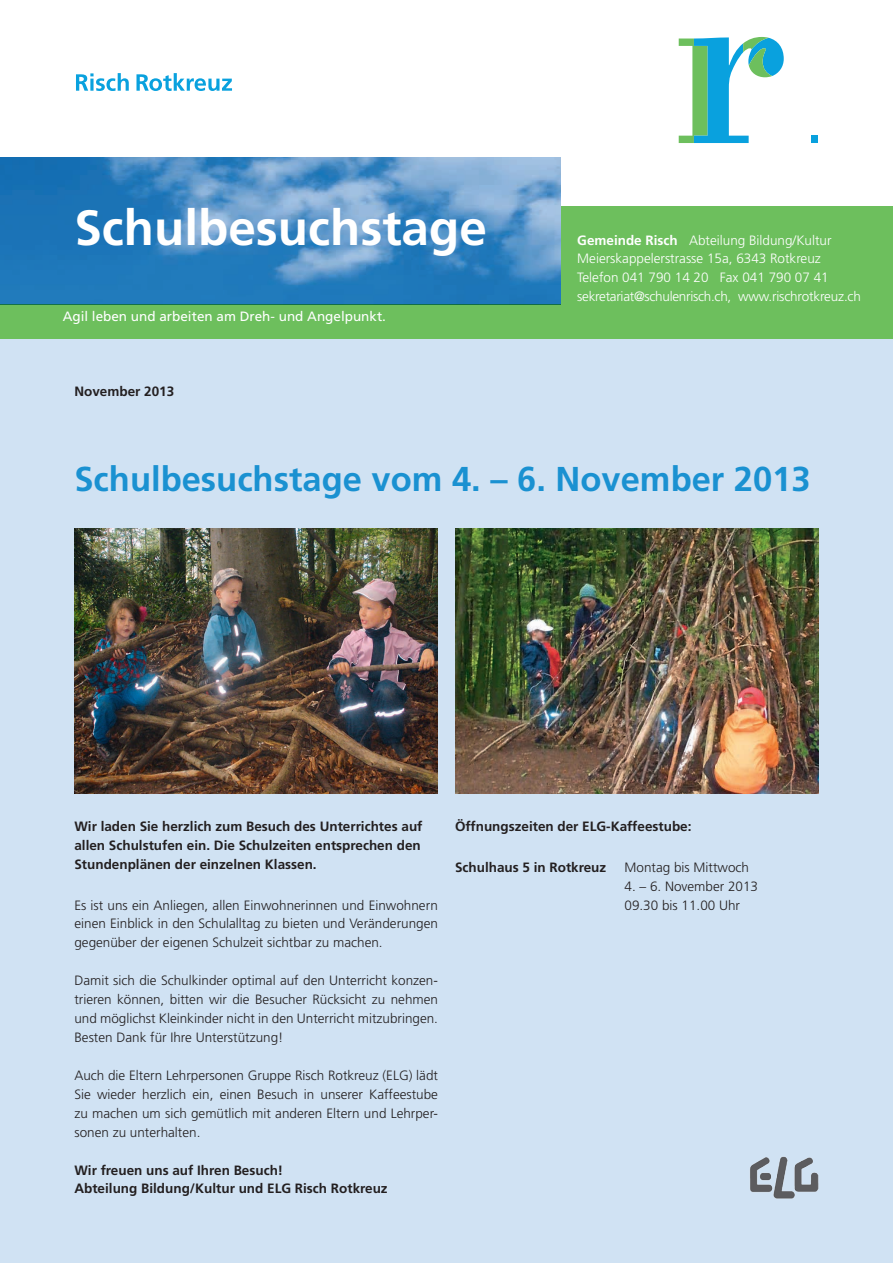
<style>
.page{position:relative;width:893px;height:1263px;background:#fff}
.page>*{position:absolute;margin:0;border:0;box-sizing:border-box;transform-origin:0 0}
.t1{font:700 49.5px "Frutiger LT Std";color:#fff}
.t2{font:700 34.5px "Frutiger LT Std";color:#1a91d1}
.t3{font:300 13.5px/18.9px "Frutiger LT Std";color:#231f20;text-align:justify}
.t4{font:700 13.5px/18.9px "Frutiger LT Std";color:#231f20}
.t5{font:300 13.5px/18.9px "Frutiger LT Std";color:#fff}
.t6{font:13.5px "Frutiger LT Std";color:#fff}
.s1{font-weight:700}
</style>
<div class="page">
<div style="left:0;top:339px;width:893px;height:924px;background:#d0e2f3"></div>
<img style="left:74px;top:528px;width:364px;height:265px">
<img style="left:455px;top:528px;width:364px;height:265px">
<img style="left:750px;top:1156px;width:69px;height:43px">
<div style="left:0;top:207px;width:893px;height:132px;background:#6dbf5d"></div>
<img style="left:0;top:157px;width:560px;height:147px">
<svg style="left:679px;top:37px;width:105px;height:106px"></svg>
<div style="left:811px;top:136px;width:6px;height:7px;background:#09a1de"></div>
<svg style="left:76px;top:73px;width:53px;height:18px"></svg>
<svg style="left:136px;top:73px;width:96px;height:18px"></svg>
<h1 class="t1" style="left:74px;top:198px;width:414px">Schulbesuchstage</h1>
<p class="t6" style="left:63px;top:308px;width:325px">Agil leben und arbeiten am Dreh- und Angelpunkt.</p>
<p class="t6" style="left:74px;top:308px;width:325px">Agil leben und arbeiten am Dreh- und Angelpunkt.</p>
<p class="t4" style="left:74px;top:382px;width:101px">November 2013</p>
<p class="t5" style="left:577px;top:231px;width:285px"><span class="s1">Gemeinde Risch</span> Abteilung Bildung/Kultur Meierskappelerstrasse 15a, 6343 Rotkreuz Telefon 041 790 14 20 Fax 041 790 07 41 sekretariat@schulenrisch.ch, www.rischrotkreuz.ch</p>
<h2 class="t2" style="left:74px;top:458px;width:738px">Schulbesuchstage vom 4. – 6. November 2013</h2>
<p class="t4" style="left:74px;top:817px;width:350px">Wir laden Sie herzlich zum Besuch des Unterrichtes auf allen Schulstufen ein. Die Schulzeiten entsprechen den<br>Stundenplänen der einzelnen Klassen.</p>
<p class="t3" style="left:74px;top:896px;width:365px">Es ist uns ein Anliegen, allen Einwohnerinnen und Einwohnern einen Einblick in den Schulalltag zu bieten und Veränderungen gegenüber der eigenen Schulzeit sichtbar zu machen.</p>
<p class="t3" style="left:74px;top:971px;width:365px">Damit sich die Schulkinder optimal auf den Unterricht konzen&shy;trieren können, bitten wir die Besucher Rücksicht zu nehmen und möglichst Kleinkinder nicht in den Unterricht mitzubringen.<br>Besten Dank für Ihre Unterstützung!</p>
<p class="t3" style="left:74px;top:1066px;width:365px">Auch die Eltern Lehrpersonen Gruppe Risch Rotkreuz (ELG) lädt Sie wieder herzlich ein, einen Besuch in unserer Kaffeestube zu machen um sich gemütlich mit anderen Eltern und Lehrper&shy;sonen zu unterhalten.</p>
<p class="t4" style="left:74px;top:1160px;width:315px">Wir freuen uns auf Ihren Besuch!<br>Abteilung Bildung/Kultur und ELG Risch Rotkreuz</p>
<p class="t4" style="left:455px;top:817px;width:238px">Öffnungszeiten der ELG-Kaffeestube:</p>
<p class="t4" style="left:455px;top:858px;width:153px">Schulhaus 5 in Rotkreuz</p>
<p class="t3" style="left:624px;top:858px;width:126px">Montag bis Mittwoch</p>
<p class="t3" style="left:624px;top:877px;width:135px">4. – 6. November 2013<br>09.30 bis 11.00 Uhr</p>
</div>
